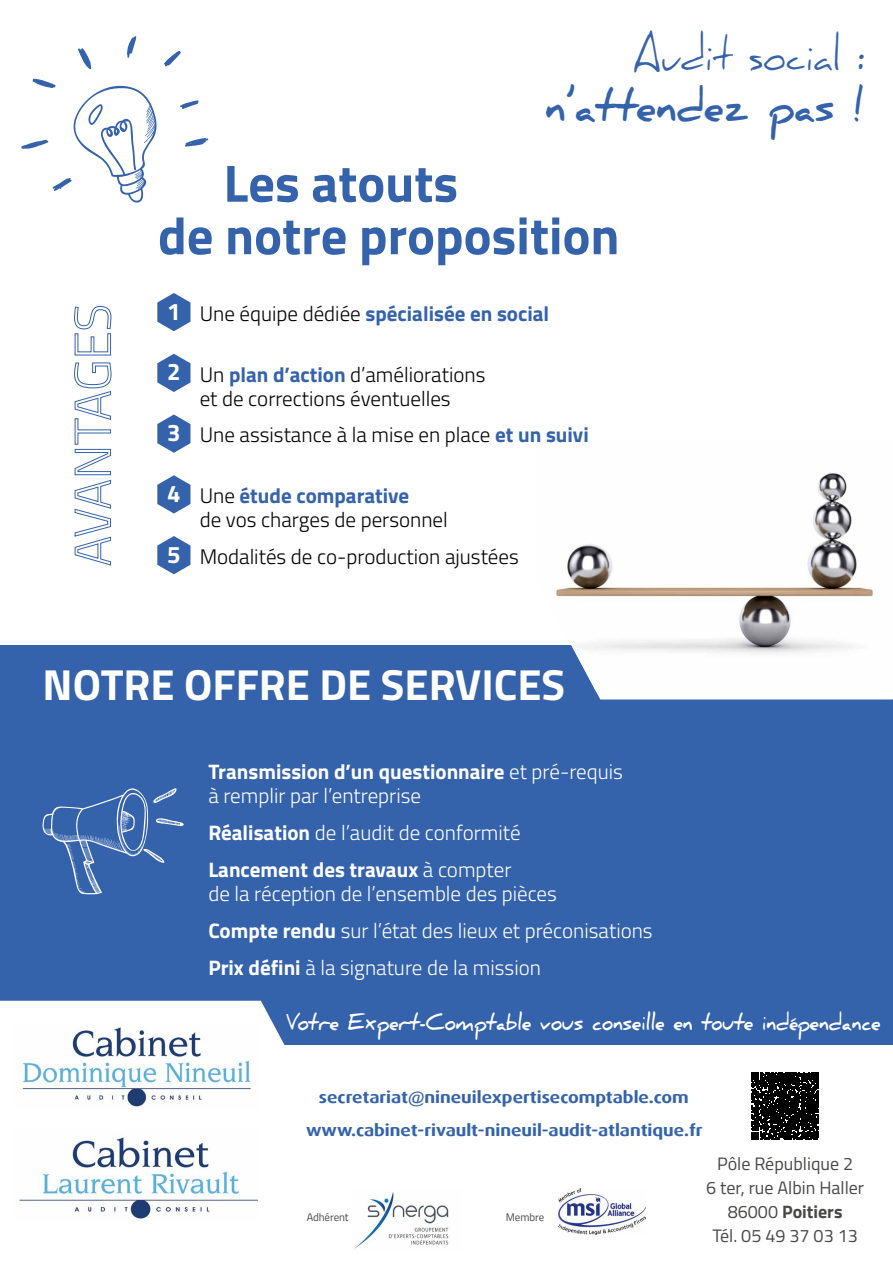
<style>
.page{position:relative;width:893px;height:1263px;background:#fff}
.page>*{position:absolute;margin:0;border:0;box-sizing:border-box;transform-origin:0 0}
.t1{font:700 52.5px/52.5px "Titillium";color:#3462ab}
.t2{font:700 43.5px "Titillium";color:#fff}
.t3{font:700 43.5px "Daniel";color:#3462ab;scale:.87 1}
.t4{font:43.5px "Daniel";color:#3462ab;scale:.87 1}
.t5{font:700 22.5px "Daniel";color:#fff;scale:.8 1}
.t6{font:300 21px/36.8px "Titillium";color:#fff}
.t7{font:300 21px/24px "Titillium";color:#000;text-align:center}
.t8{font:700 21px/36.8px "Titillium";color:#fff}
.t9{font:700 21px "Titillium";color:#3462ab}
.t10{font:18px/24px "Titillium";color:#484847;text-align:center}
.t11{font:700 16.5px/33px "Dax Wide";color:#3462ab;text-align:center}
.t12{font:10.95px "Titillium";letter-spacing:-.01em;color:#484847}
.s1{font-size:24px;color:#fff}
.s2{font-weight:300;color:#000}
.s3{font-weight:700;font-size:24px;color:#fff}
.s4{font-weight:700;color:#3462ab}
.s5{font-weight:700}
.s6{font-weight:300}
</style>
<div class="page">
<div style="left:0;top:645px;width:893px;height:435px;background:#3462ab"></div>
<svg style="left:42px;top:788px;width:142px;height:106px"></svg>
<div style="left:595px;top:691px;width:298px;height:8px;background:#fff"></div>
<img style="left:556px;top:473px;width:337px;height:218px">
<svg style="left:74px;top:362px;width:38px;height:204px"></svg>
<svg style="left:74px;top:306px;width:38px;height:50px"></svg>
<svg style="left:157px;top:293px;width:33px;height:38px"></svg>
<svg style="left:157px;top:354px;width:33px;height:38px"></svg>
<svg style="left:157px;top:414px;width:33px;height:39px"></svg>
<svg style="left:157px;top:475px;width:33px;height:38px"></svg>
<svg style="left:157px;top:536px;width:33px;height:38px"></svg>
<svg style="left:164px;top:50px;width:17px;height:17px"></svg>
<svg style="left:180px;top:100px;width:19px;height:9px"></svg>
<svg style="left:185px;top:138px;width:24px;height:9px"></svg>
<svg style="left:127px;top:36px;width:9px;height:22px"></svg>
<svg style="left:78px;top:48px;width:13px;height:22px"></svg>
<svg style="left:21px;top:79px;width:136px;height:124px"></svg>
<svg style="left:0;top:1001px;width:285px;height:44px;background:#f0f3f8"></svg>
<div style="left:0;top:1045px;width:893px;height:218px;background:#fff"></div>
<img style="left:354px;top:1192px;width:95px;height:57px">
<img style="left:575px;top:1189px;width:70px;height:45px">
<img style="left:15px;top:1024px;width:244px;height:83px">
<img style="left:19px;top:1135px;width:238px;height:85px">
<svg style="left:752px;top:1072px;width:66px;height:67px;background:#161616"></svg>
<h2 class="t4" style="left:633px;top:29px;width:269px">Audit social :</h2>
<h2 class="t3" style="left:545px;top:80px;width:370px">n’attendez pas !</h2>
<h1 class="t1" style="left:158px;top:154px;width:463px;text-indent:66px">Les atouts<br>de notre proposition</h1>
<p class="t9" style="left:167px;top:297px;width:384px"><span class="s1">1</span> <span class="s2">Une équipe dédiée</span> spécialisée en social</p>
<p class="t7" style="left:167px;top:361px;width:320px"><span class="s3">2</span> Un <span class="s4">plan d’action</span> d’améliorations et de corrections éventuelles</p>
<p class="t7" style="left:167px;top:422px;width:423px"><span class="s3">3</span> Une assistance à la mise en place <span class="s4">et un suivi</span></p>
<p class="t7" style="left:200px;top:483px;width:250px;text-align:left;text-indent:-33px"><span class="s3">4</span> Une <span class="s4">étude comparative<br></span>de vos charges de personnel</p>
<p class="t7" style="left:167px;top:543px;width:353px"><span class="s3">5</span> Modalités de co-production ajustées</p>
<h2 class="t2" style="left:43px;top:652px;width:524px">NOTRE OFFRE DE SERVICES</h2>
<p class="t6" style="left:208px;top:759px;width:416px;line-height:24px"><span class="s5">Transmission d’un questionnaire</span> et pré-requis à remplir par l’entreprise</p>
<p class="t8" style="left:208px;top:813px;width:314px">Réalisation <span class="s6">de l’audit de conformité<br></span>Lancement des travaux <span class="s6">à compter</span></p>
<p class="t6" style="left:208px;top:874px;width:446px">de la réception de l’ensemble des pièces<br><span class="s5">Compte rendu</span> sur l’état des lieux et préconisations<br><span class="s5">Prix défini</span> à la signature de la mission</p>
<p class="t5" style="left:286px;top:1009px;width:745px">Votre Expert-Comptable vous conseille en toute indépendance</p>
<p class="t11" style="left:306px;top:1080px;width:398px">secretariat@nineuilexpertisecomptable.com www.cabinet-rivault-nineuil-audit-atlantique.fr</p>
<p class="t12" style="left:307px;top:1209px;width:43px">Adhérent</p>
<p class="t12" style="left:506px;top:1209px;width:40px">Membre</p>
<p class="t10" style="left:706px;top:1150px;width:160px">Pôle République 2<br>6 ter, rue Albin Haller<br>86000 <span class="s5">Poitiers<br></span>Tél. 05 49 37 03 13</p>
</div>
